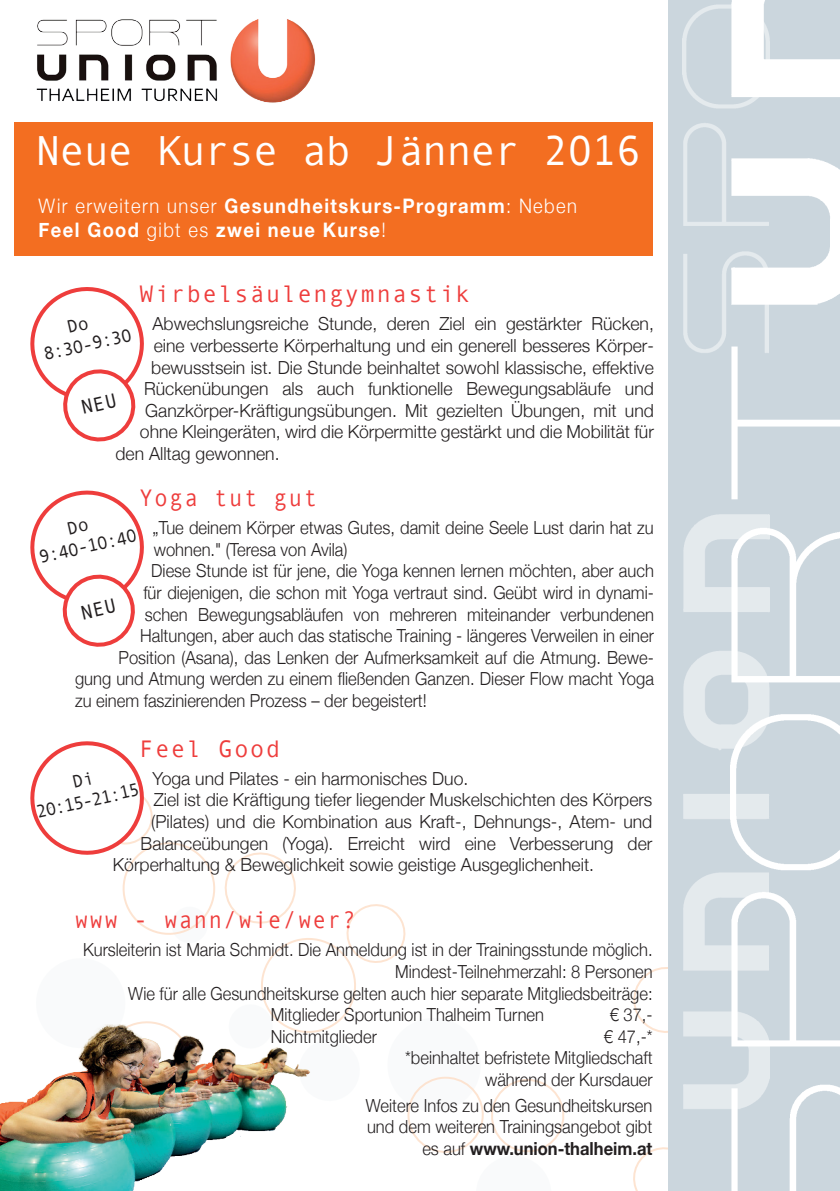
<style>
.page{position:relative;width:840px;height:1191px;background:#fff}
.page>*{position:absolute;margin:0;border:0;box-sizing:border-box;transform-origin:0 0}
.t1{font:42px "Andale Mono";letter-spacing:-.025em;color:#fff}
.t2{font:24px "Andale Mono";letter-spacing:.075em;color:#ee3d3c}
.t3{font:24px "Andale Mono";letter-spacing:.075em;color:#ee3d3c;scale:.92 1}
.t4{font:700 20px/24px "Helvetica Neue";letter-spacing:.075em;color:#fff;scale:.92 1}
.t5{font:300 18px/21.6px "Helvetica Neue";color:#231f20;text-align:right;scale:.92 1}
.t6{font:300 18px "Helvetica Neue";color:#231f20}
.t7{font:18px/21.6px "Andale Mono";color:#231f20;text-align:center}
.s1{font-weight:300}
.s2{font-weight:700}
</style>
<div class="page">
<svg style="left:633px;top:967px;width:34px;height:66px"></svg>
<svg style="left:633px;top:1147px;width:34px;height:44px"></svg>
<div style="left:667px;top:0;width:172px;height:1191px;background:#cbd6dd"></div>
<img style="left:683px;top:514px;width:46px;height:595px">
<img style="left:729px;top:36px;width:110px;height:1155px">
<img style="left:682px;top:0;width:87px;height:368px">
<img style="left:0;top:1101px;width:20px;height:90px">
<div style="left:14px;top:122px;width:638px;height:134px;background:#f36e21"></div>
<img style="left:36px;top:19px;width:280px;height:84px">
<svg style="left:20px;top:741px;width:545px;height:450px"></svg>
<svg style="left:30px;top:490px;width:114px;height:157px"></svg>
<svg style="left:30px;top:287px;width:114px;height:155px"></svg>
<h1 class="t1" style="left:35px;top:123px;width:606px">Neue Kurse ab Jänner 2016</h1>
<p class="t4" style="left:39px;top:195px;width:586px"><span class="s1">Wir erweitern unser</span> Gesundheitskurs-Programm<span class="s1">: Neben<br></span>Feel Good <span class="s1">gibt es</span> zwei neue Kurse<span class="s1">!</span></p>
<h2 class="t2" style="left:139px;top:278px;width:332px">Wirbelsäulengymnastik</h2>
<p class="t6" style="left:152px;top:309px;width:502px">Abwechslungsreiche Stunde, deren Ziel ein gestärkter Rücken,</p>
<p class="t6" style="left:154px;top:331px;width:501px">eine verbesserte Körperhaltung und ein generell besseres Körper-</p>
<p class="t6" style="left:151px;top:353px;width:504px">bewusstsein ist. Die Stunde beinhaltet sowohl klassische, effektive</p>
<p class="t6" style="left:144px;top:374px;width:511px">Rückenübungen als auch funktionelle Bewegungsabläufe und</p>
<p class="t6" style="left:145px;top:396px;width:510px">Ganzkörper-Kräftigungsübungen. Mit gezielten Übungen, mit und</p>
<p class="t6" style="left:140px;top:417px;width:515px">ohne Kleingeräten, wird die Körpermitte gestärkt und die Mobilität für</p>
<p class="t6" style="left:115px;top:439px;width:165px">den Alltag gewonnen.</p>
<p class="t7" style="left:36px;top:322px;width:91px;rotate:-13deg">Do<br>8:30-9:30</p>
<h2 class="t3" style="left:140px;top:482px;width:194px">Yoga tut gut</h2>
<p class="t5" style="left:152px;top:515px;width:546px">„Tue deinem Körper etwas Gutes, damit deine Seele Lust darin hat zu</p>
<p class="t5" style="left:154px;top:537px;width:212px">wohnen." (Teresa von Avila)</p>
<p class="t5" style="left:151px;top:559px;width:547px">Diese Stunde ist für jene, die Yoga kennen lernen möchten, aber auch</p>
<p class="t5" style="left:143px;top:580px;width:556px">für diejenigen, die schon mit Yoga vertraut sind. Geübt wird in dynami-</p>
<p class="t5" style="left:145px;top:602px;width:554px">schen Bewegungsabläufen von mehreren miteinander verbundenen</p>
<p class="t5" style="left:140px;top:623px;width:559px">Haltungen, aber auch das statische Training - längeres Verweilen in einer</p>
<p class="t5" style="left:118px;top:645px;width:583px">Position (Asana), das Lenken der Aufmerksamkeit auf die Atmung. Bewe-</p>
<p class="t5" style="left:75px;top:667px;width:630px">gung und Atmung werden zu einem fließenden Ganzen. Dieser Flow macht Yoga</p>
<p class="t5" style="left:75px;top:688px;width:383px">zu einem faszinierenden Prozess – der begeistert!</p>
<p class="t7" style="left:32px;top:525px;width:101px;rotate:-13deg">Do<br>9:40-10:40</p>
<h2 class="t2" style="left:139px;top:733px;width:142px">Feel Good</h2>
<p class="t6" style="left:152px;top:763px;width:317px">Yoga und Pilates - ein harmonisches Duo.</p>
<p class="t6" style="left:154px;top:785px;width:500px">Ziel ist die Kräftigung tiefer liegender Muskelschichten des Körpers</p>
<p class="t6" style="left:151px;top:807px;width:502px">(Pilates) und die Kombination aus Kraft-, Dehnungs-, Atem- und</p>
<p class="t6" style="left:140px;top:828px;width:513px">Balanceübungen (Yoga). Erreicht wird eine Verbesserung der</p>
<p class="t6" style="left:113px;top:850px;width:482px">Körperhaltung &amp; Beweglichkeit sowie geistige Ausgeglichenheit.</p>
<p class="t7" style="left:29px;top:780px;width:107px;rotate:-13deg">Di<br>20:15-21:15</p>
<h2 class="t3" style="left:75px;top:904px;width:307px">www - wann/wie/wer?</h2>
<p class="t5" style="left:83px;top:938px;width:620px">Kursleiterin ist Maria Schmidt. Die Anmeldung ist in der Trainingsstunde möglich.</p>
<p class="t5" style="left:395px;top:959px;width:281px">Mindest-Teilnehmerzahl: 8 Personen</p>
<p class="t5" style="left:128px;top:981px;width:571px">Wie für alle Gesundheitskurse gelten auch hier separate Mitgliedsbeiträge:</p>
<p class="t5" style="left:271px;top:1002px;width:298px">Mitglieder Sportunion Thalheim Turnen</p>
<p class="t5" style="left:609px;top:1002px;width:48px">€ 37,-</p>
<p class="t5" style="left:271px;top:1024px;width:117px">Nichtmitglieder</p>
<p class="t5" style="left:405px;top:1024px;width:270px">€ 47,-*<br>*beinhaltet befristete Mitgliedschaft während der Kursdauer</p>
<p class="t5" style="left:366px;top:1093px;width:312px">Weitere Infos zu den Gesundheitskursen und dem weiteren Trainingsangebot gibt es auf <span class="s2">www.union-thalheim.at</span></p>
</div>
